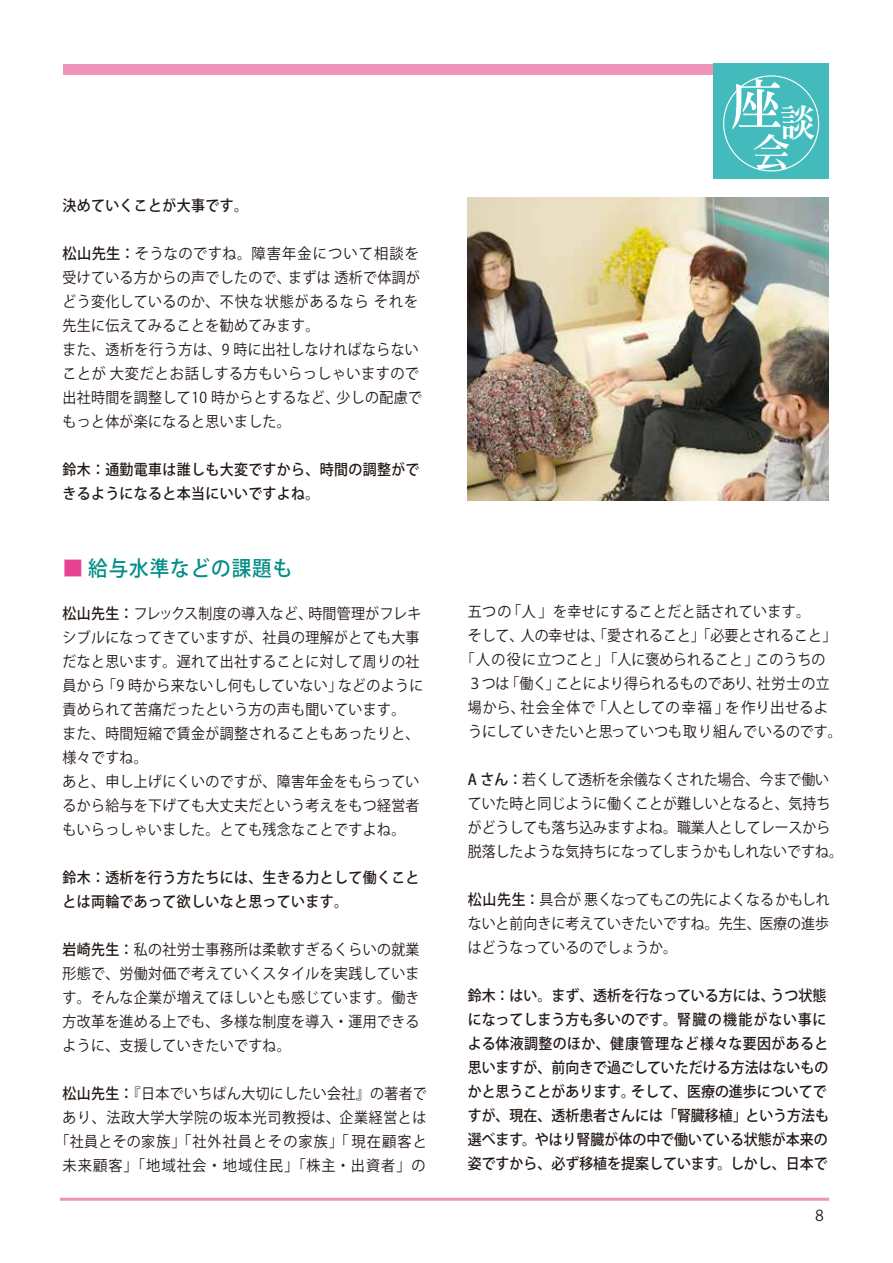
<style>
.page{position:relative;width:893px;height:1263px;background:#fff}
.page>*{position:absolute;margin:0;border:0;box-sizing:border-box;transform-origin:0 0}
.t1{font:56.1px "DF Mincho P W5 WIN RKSJ H";color:#fff;scale:.95 1}
.t2{font:40.5px "DF Mincho P W5 WIN RKSJ H";color:#fff;scale:.95 1}
.t3{font:37.8px "DF Mincho P W5 WIN RKSJ H";color:#fff;scale:.95 1}
.t4{font:500 21px "Koz Go Pr 6 N";letter-spacing:.05em;color:#008e87;scale:.93 1}
.t5{font:15px/24px "Koz Go Pr 6 N";letter-spacing:.025em;color:#221815;text-align:justify;scale:.93 1}
.t6{font:15px/24px "Koz Go Pr 6 N";color:#221815;scale:.93 1}
.t7{font:500 15px/24px "Koz Go Pr 6 N";color:#221815;scale:.93 1}
.t8{font:15px/24px "Koz Go Pr 6 N";letter-spacing:.025em;color:#221815;scale:.95 1}
.t9{font:15px/24px "Koz Go Pr 6 N";letter-spacing:.05em;color:#221815;text-align:center;scale:.93 1}
.t10{font:500 15px/24px "Koz Go Pr 6 N";letter-spacing:.025em;color:#221815;scale:.93 1}
.t11{font:15px "Koz Go Pr 6 N";color:#221815}
.t12{font:15px "Koz Go Pr 6 N";letter-spacing:.025em;color:#221815;scale:.94 1}
.t13{font:15px "Koz Go Pr 6 N";letter-spacing:.025em;color:#221815;scale:.9 1}
.s1{font-weight:500}
.s2{color:#e74291}
</style>
<div class="page">
<hr style="left:60px;top:1198px;width:769px;height:3px;background:#ef93bb">
<img style="left:468px;top:198px;width:360px;height:303px">
<div style="left:63px;top:64px;width:766px;height:10px;background:#ef93bb"></div>
<div style="left:714px;top:64px;width:115px;height:115px;background:#43bbbc"></div>
<p class="t10" style="left:62px;top:194px;width:201px">決めていくことが大事です。</p>
<p class="t8" style="left:62px;top:242px;width:380px"><span class="s1">松山先生：</span>そうなのですね。障害年金について相談を受けている方からの声でしたので、まずは 透析で体調がどう変化しているのか、不快な状態があるなら それを先生に伝えてみることを勧めてみます。<br>また、透析を行う方は、9 時に出社しなければならないことが 大変だとお話しする方もいらっしゃいますので出社時間を調整して10 時からとするなど、少しの配慮でもっと体が楽になると思いました。</p>
<p class="t10" style="left:62px;top:458px;width:385px">鈴木：通勤電車は誰しも大変ですから、時間の調整ができるようになると本当にいいですよね。</p>
<h3 class="t4" style="left:62px;top:557px;width:249px"><span class="s2">■</span> 給与水準などの課題も</h3>
<p class="t5" style="left:62px;top:602px;width:390px;text-align:left"><span class="s1">松山先生：</span>フレックス制度の導入など、時間管理がフレキシブルになってきていますが、社員の理解がとても大事だなと思います。遅れて出社することに対して周りの社員から「9 時から来ないし何もしていない」などのように責められて苦痛だったという方の声も聞いています。<br>また、時間短縮で賃金が調整されることもあったりと、様々ですね。<br>あと、申し上げにくいのですが、障害年金をもらっているから給与を下げても大丈夫だという考えをもつ経営者もいらっしゃいました。とても残念なことですよね。</p>
<p class="t10" style="left:62px;top:866px;width:385px">鈴木：透析を行う方たちには、生きる力として働くこととは両輪であって欲しいなと思っています。</p>
<p class="t5" style="left:62px;top:938px;width:385px"><span class="s1">岩崎先生：</span>私の社労士事務所は柔軟すぎるくらいの就業形態で、労働対価で考えていくスタイルを実践しています。そんな企業が増えてほしいとも感じています。働き方改革を進める上でも、多様な制度を導入・運用できるように、支援していきたいですね。</p>
<p class="t9" style="left:55px;top:1082px;width:401px"><span class="s1">松山先生：</span>『日本でいちばん大切にしたい会社』の著者であり、法政大学大学院の坂本光司教授は、企業経営とは「社員とその家族」「社外社員とその家族」「現在顧客と未来顧客」「地域社会・地域住民」「株主・出資者」の</p>
<h1 class="t1" style="left:730px;top:76px;width:58px">座</h1>
<h2 class="t2" style="left:752px;top:132px;width:42px">会</h2>
<h3 class="t3" style="left:780px;top:104px;width:39px">談</h3>
<p class="t12" style="left:468px;top:603px;width:366px">五つの「人」を幸せにすることだと話されています。</p>
<p class="t6" style="left:468px;top:623px;width:398px">そして、人の幸せは、「愛されること」「必要とされること 」</p>
<p class="t6" style="left:461px;top:647px;width:393px">「人の役に立つこと」 「人に褒められること」このうちの</p>
<p class="t6" style="left:468px;top:671px;width:391px">３つは「働く」ことにより得られるものであり、社労士の立</p>
<p class="t6" style="left:468px;top:695px;width:389px">場から、社会全体で「人としての幸福」を作り出せるよ</p>
<p class="t11" style="left:468px;top:723px;width:376px">うにしていきたいと思っていつも取り組んでいるのです。</p>
<p class="t6" style="left:468px;top:767px;width:405px"><span class="s1">A さん：</span>若くして透析を余儀なくされた場合、今まで働いていた時と同じように働くことが難しいとなると、気持ちがどうしても落ち込みますよね。職業人としてレースから脱落したような気持ちになってしまうかもしれないですね。</p>
<p class="t5" style="left:468px;top:887px;width:391px"><span class="s1">松山先生：</span>具合が悪くなってもこの先によくなるかもしれないと前向きに考えていきたいですね。先生、医療の進歩はどうなっているのでしょうか。</p>
<p class="t7" style="left:468px;top:983px;width:390px">鈴木：はい。まず、透析を行なっている方には、うつ状態になってしまう方も多いのです。腎臓の機能がない事による体液調整のほか、健康管理など様々な要因があると思いますが、前向きで過ごしていただける方法はないものかと思うことがあります。そして、医療の進歩についてですが、現在、透析患者さんには「腎臓移植」という方法も選べます。やはり腎臓が体の中で働いている状態が本来の姿ですから、必ず移植を提案しています。しかし、日本で</p>
<p class="t13" style="left:813px;top:1207px;width:16px">８</p>
</div>
